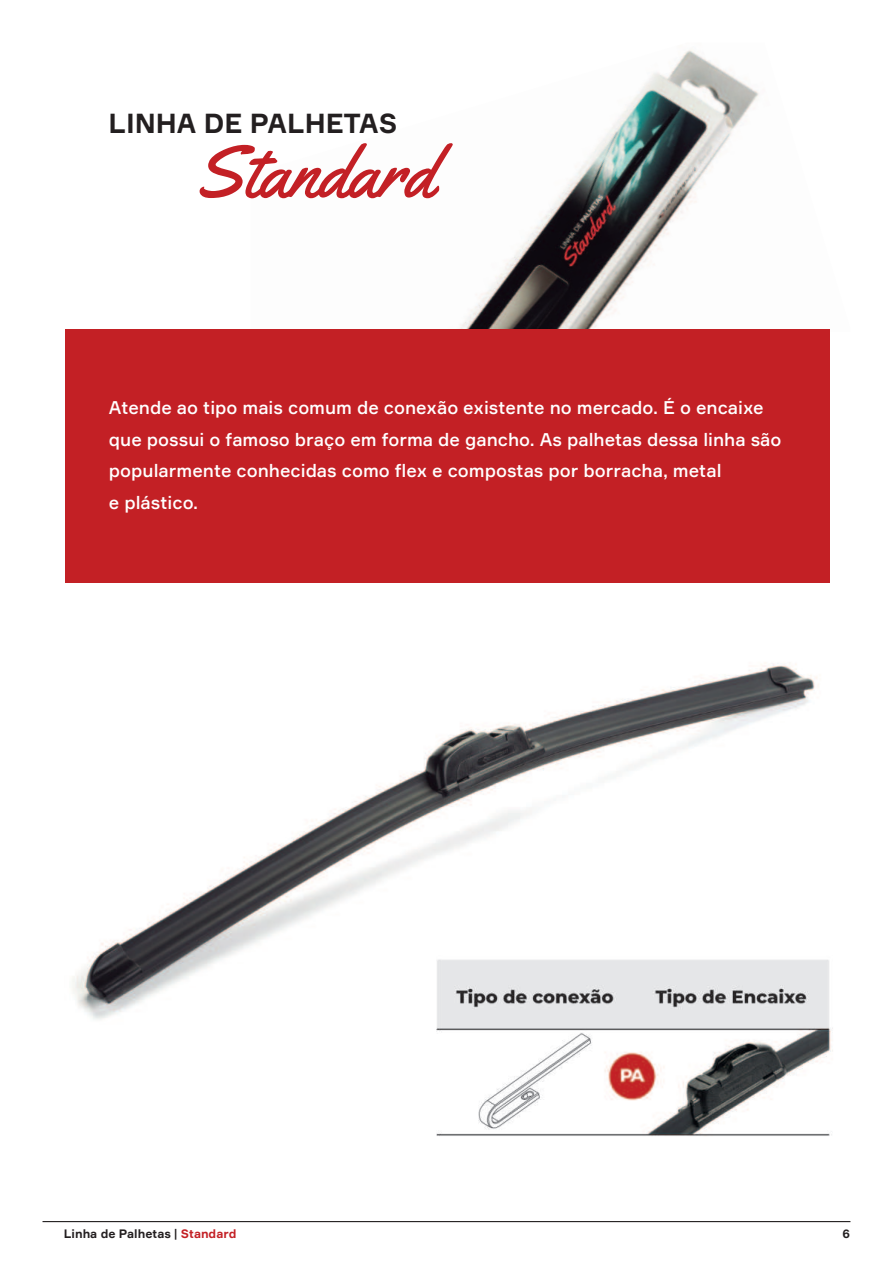
<style>
.page{position:relative;width:893px;height:1263px;background:#fff}
.page>*{position:absolute;margin:0;border:0;box-sizing:border-box;transform-origin:0 0}
.t1{font:73.5px "Yellowtail";color:#c32025}
.t2{font:700 27px "Formular";color:#231f20}
.t3{font:500 18px/31.5px "Formular";color:#fff}
.t4{font:700 12px "Formular";color:#231f20}
.s1{color:#c32025}
</style>
<div class="page">
<hr style="left:43px;top:1221px;width:807px;height:1px;background:#231f20">
<img style="left:72px;top:663px;width:747px;height:357px">
<img style="left:425px;top:945px;width:408px;height:191px">
<img style="left:251px;top:50px;width:579px;height:282px">
<div style="left:65px;top:330px;width:764px;height:253px;background:#c32025"></div>
<h2 class="t2" style="left:108px;top:112px;width:290px">LINHA DE PALHETAS</h2>
<h1 class="t1" style="left:195px;top:142px;width:241px">Standard</h1>
<p class="t3" style="left:109px;top:392px;width:674px">Atende ao tipo mais comum de conexão existente no mercado. É o encaixe que possui o famoso braço em forma de gancho. As palhetas dessa linha são popularmente conhecidas como 昀氀ex e compostas por borracha, metal<br>e plástico.</p>
<p class="t4" style="left:64px;top:1229px;width:174px">Linha de Palhetas | <span class="s1">Standard</span></p>
<p class="t4" style="left:843px;top:1229px;width:9px">6</p>
</div>
